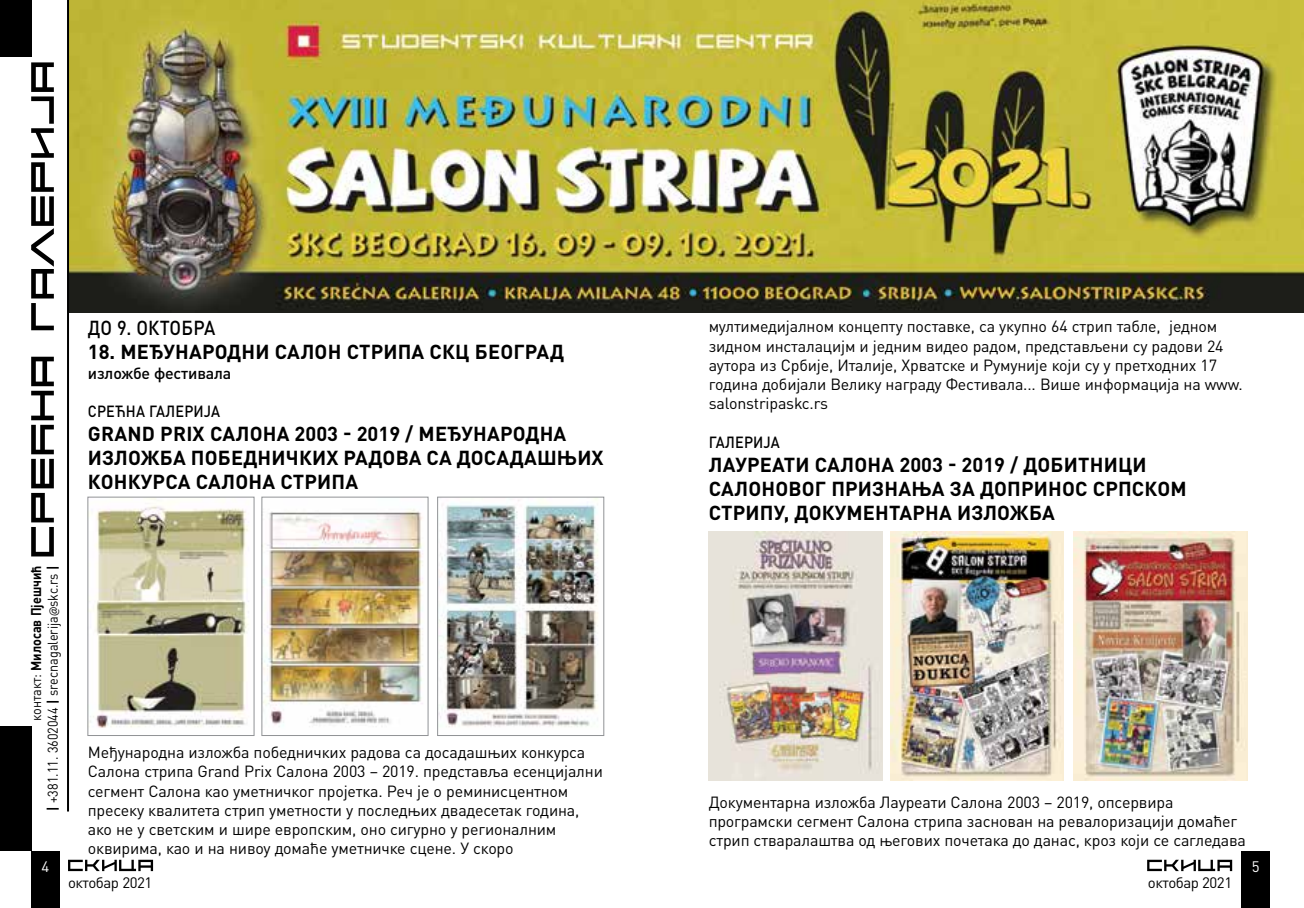
<style>
.page{position:relative;width:1304px;height:908px;background:#fff}
.page>*{position:absolute;margin:0;border:0;box-sizing:border-box;transform-origin:0 0}
.t1{font:700 20px "DIN Pro";letter-spacing:.01em;color:#000}
.t2{font:700 20px "DIN Pro";letter-spacing:.105em;color:#000}
.t3{font:500 20px "DIN Pro";letter-spacing:.005em;color:#000;scale:.9 1}
.t4{font:16px/19.2px "DIN Pro";letter-spacing:-.01em;color:#000}
.t5{font:500 16px "DIN Pro";letter-spacing:.005em;color:#000;scale:.9 1}
.t6{font:500 16px "DIN Pro";letter-spacing:.005em;color:#000}
.t7{font:15px "DIN Pro";letter-spacing:-.03em;color:#000}
.t8{font:15px "DIN Pro";color:#fff}
.t9{font:14px/16.8px "DIN Pro";color:#000;text-align:right;scale:.9 1}
.s1{font-weight:700}
.s2{font-family:"Myriad Pro"}
</style>
<div class="page">
<div style="left:1242px;top:850px;width:28px;height:57px;background:#000"></div>
<svg style="left:1147px;top:859px;width:85px;height:11px"></svg>
<div style="left:31px;top:850px;width:29px;height:57px;background:#000"></div>
<svg style="left:68px;top:859px;width:85px;height:11px"></svg>
<img style="left:69px;top:0;width:1235px;height:312px">
<svg style="left:31px;top:356px;width:23px;height:200px"></svg>
<svg style="left:31px;top:62px;width:23px;height:268px"></svg>
<div style="left:0;top:726px;width:31px;height:124px;background:#000"></div>
<div style="left:0;top:0;width:31px;height:57px;background:#000"></div>
<hr style="left:67px;top:0;width:2px;height:811px;background:#000">
<img style="left:709px;top:531px;width:173px;height:248px">
<img style="left:890px;top:531px;width:174px;height:248px">
<img style="left:1074px;top:531px;width:173px;height:248px">
<img style="left:89px;top:498px;width:160px;height:230px">
<div style="left:87px;top:496px;width:168px;height:239px;border:1px solid #919396"></div>
<img style="left:263px;top:509px;width:160px;height:217px">
<div style="left:261px;top:496px;width:168px;height:239px;border:1px solid #919396"></div>
<img style="left:439px;top:498px;width:159px;height:229px">
<div style="left:437px;top:496px;width:167px;height:239px;border:1px solid #919396"></div>
<p class="t3" style="left:88px;top:312px;width:117px">ДО 9. ОКТОБРА</p>
<p class="t1" style="left:88px;top:335px;width:90px">18. МЕЂУНАРО</p>
<p class="t1" style="left:227px;top:335px;width:145px">ДНИ САЛОН СТРИ</p>
<p class="t1" style="left:398px;top:335px;width:90px">ПА СКЦ БЕО</p>
<p class="t1" style="left:513px;top:335px;width:52px">ГРАД</p>
<p class="t6" style="left:88px;top:359px;width:145px">изложбе фестивала</p>
<p class="t5" style="left:88px;top:398px;width:32px">Срећн</p>
<p class="t5" style="left:136px;top:398px;width:95px">а гале рија</p>
<p class="t1" style="left:88px;top:417px;width:176px">GRAND PRIX САЛОНА</p>
<p class="t1" style="left:295px;top:417px;width:181px">2003 - 2019 / МЕЂУНАРО</p>
<p class="t1" style="left:525px;top:417px;width:28px">ДНА</p>
<p class="t1" style="left:88px;top:441px;width:56px">ИЗЛОЖБА</p>
<p class="t1" style="left:191px;top:441px;width:27px">ПОБЕ</p>
<p class="t1" style="left:243px;top:441px;width:29px">ДНИЧКИ</p>
<p class="t1" style="left:326px;top:441px;width:279px">Х РАДОВА СА ДОСАДАШЊИХ</p>
<p class="t1" style="left:88px;top:465px;width:14px">КОНКУР</p>
<p class="t1" style="left:165px;top:465px;width:84px">СА САЛОНА</p>
<p class="t1" style="left:281px;top:465px;width:26px">СТРИ</p>
<p class="t1" style="left:332px;top:465px;width:28px">ПА</p>
<p class="t9" style="left:26px;top:810px;width:274px;rotate:-90deg">контакт: <span class="s1">Милосав Пјешчић<br>|</span> +381.11. 3602044 <span class="s1">|</span> srecnagalerija<span class="s2">@</span>skc.rs <span class="s1">|</span></p>
<p class="t8" style="left:41px;top:853px;width:9px">4</p>
<p class="t4" style="left:88px;top:740px;width:517px">Међународна изложба победничких радова са досадашњих конкурса Салона стрипа Grand Prix Салона 2003 – 2019. представља есенцијални сегмент Салона као уметничког пројетка. Реч је о реминисцентном пресеку квалитета стрип уметности у последњих двадесетак година, ако не у светским и шире европским, оно сигурно у регионалним оквирима, као и на нивоу домаће уметничке сцене. У скоро</p>
<p class="t7" style="left:68px;top:870px;width:86px">октобар 2021</p>
<p class="t4" style="left:709px;top:315px;width:536px">мултимедијалном концепту поставке, са укупно 64 стрип табле, једном зидном инсталацијм и једним видео радом, представљени су радови 24 аутора из Србије, Италије, Хрватске и Румуније који су у претходних 17 година добијали Велику награду Фестивала... Више информација на www. salonstripaskc.rs</p>
<p class="t5" style="left:709px;top:428px;width:81px">Гале рија</p>
<p class="t1" style="left:709px;top:447px;width:28px">ЛАУРЕАТИ</p>
<p class="t1" style="left:815px;top:447px;width:54px">САЛОНА</p>
<p class="t1" style="left:899px;top:447px;width:153px">2003 - 2019 / ДОБИТНИЦИ</p>
<p class="t1" style="left:709px;top:471px;width:54px">САЛОНО</p>
<p class="t1" style="left:789px;top:471px;width:247px">ВОГ ПРИЗНАЊА ЗА ДОПРИНО</p>
<p class="t1" style="left:1075px;top:471px;width:113px">С СРПСКОМ</p>
<p class="t1" style="left:709px;top:495px;width:26px">СТРИ</p>
<p class="t2" style="left:760px;top:495px;width:295px">ПУ, докум ентарна изл ожба</p>
<p class="t4" style="left:709px;top:790px;width:539px">Документарна изложба Лауреати Салона 2003 – 2019, опсервира програмски сегмент Салона стрипа заснован на ревалоризацији домаћег стрип стваралаштва од његових почетака до данас, кроз који се сагледава</p>
<p class="t7" style="left:1148px;top:870px;width:86px">октобар 2021</p>
<p class="t8" style="left:1252px;top:853px;width:9px">5</p>
</div>
